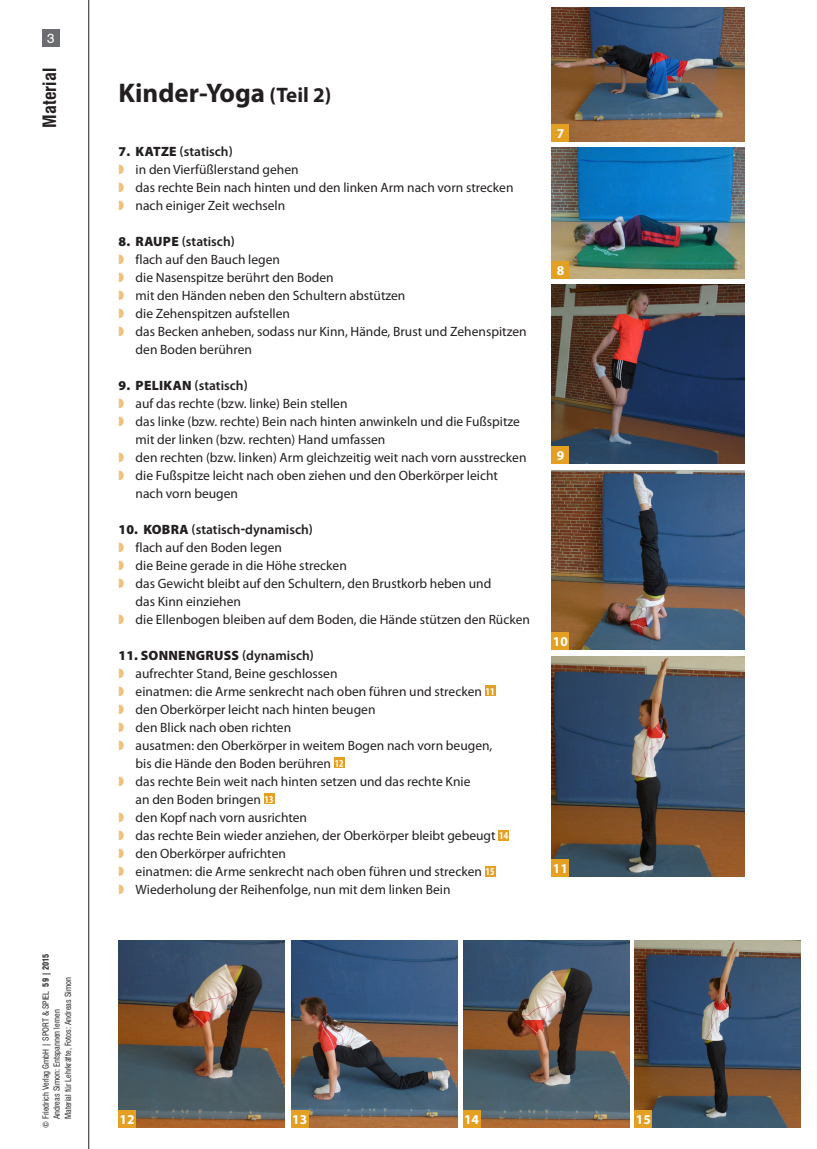
<style>
.page{position:relative;width:817px;height:1149px;background:#fff}
.page>*{position:absolute;margin:0;border:0;box-sizing:border-box;transform-origin:0 0}
.t1{font:700 27px "Myriad Pro";color:#231f20}
.t2{font:700 condensed 18px "Swiss 721 BT";color:#231f20}
.t3{font:13.5px/18px "Myriad Pro";color:#231f20}
.t4{font:600 13.5px "Myriad Pro";color:#231f20}
.t5{font:900 13.5px "Myriad Pro";letter-spacing:.02em;color:#231f20}
.t6{font:700 13.5px "Myriad Pro";color:#fff}
.t7{font:13.5px "Swiss 721 BT";color:#fff}
.t8{font:condensed 8.25px/11.2px "Swiss 721 BT";color:#231f20}
.s1{font-weight:700}
.s2{font-size:21px}
.s3{font-weight:900}
.s4{font-weight:600}
.s5{color:#efc279}
.s6{font-weight:700;font-stretch:condensed;font-size:10.5px;color:#fff}
</style>
<div class="page">
<hr style="left:88px;top:0;width:1px;height:1148px;background:#231f20">
<div style="left:42px;top:30px;width:17px;height:17px;background:#6c6d70"></div>
<div style="left:484px;top:685px;width:11px;height:11px;background:#e3a023"></div>
<div style="left:334px;top:757px;width:10px;height:11px;background:#e3a023"></div>
<div style="left:264px;top:793px;width:10px;height:11px;background:#e3a023"></div>
<div style="left:498px;top:829px;width:11px;height:11px;background:#e3a023"></div>
<div style="left:484px;top:865px;width:11px;height:11px;background:#e3a023"></div>
<img style="left:552px;top:7px;width:192px;height:135px">
<img style="left:552px;top:148px;width:192px;height:131px">
<img style="left:552px;top:285px;width:192px;height:178px">
<img style="left:552px;top:470px;width:192px;height:179px">
<img style="left:552px;top:656px;width:192px;height:220px">
<img style="left:119px;top:940px;width:165px;height:187px">
<img style="left:291px;top:940px;width:166px;height:187px">
<img style="left:463px;top:940px;width:166px;height:187px">
<img style="left:634px;top:940px;width:166px;height:187px">
<div style="left:552px;top:125px;width:17px;height:17px;background:#e3a023"></div>
<div style="left:552px;top:262px;width:17px;height:17px;background:#e3a023"></div>
<div style="left:552px;top:446px;width:17px;height:17px;background:#e3a023"></div>
<div style="left:552px;top:632px;width:17px;height:17px;background:#e3a023"></div>
<div style="left:552px;top:859px;width:17px;height:17px;background:#e3a023"></div>
<div style="left:119px;top:1110px;width:17px;height:17px;background:#e3a023"></div>
<div style="left:291px;top:1110px;width:17px;height:17px;background:#e3a023"></div>
<div style="left:463px;top:1110px;width:17px;height:17px;background:#e3a023"></div>
<div style="left:634px;top:1110px;width:17px;height:17px;background:#e3a023"></div>
<p class="t7" style="left:47px;top:30px;width:9px">3</p>
<h2 class="t2" style="left:39px;top:127px;width:61px;rotate:-90deg">Material</h2>
<p class="t8" style="left:40px;top:1118px;width:167px;text-indent:-9px;rotate:-90deg">© Friedrich Verlag GmbH | SPORT &amp; SPIEL <span class="s1">59 | 2015<br></span>Andreas Simon: Entspannen lernen<br>Material für Lehrkräfte, Fotos: Andreas Simon</p>
<h1 class="t1" style="left:119px;top:77px;width:214px">Kinder-Yoga <span class="s2">(Teil 2)</span></h1>
<p class="t3" style="left:119px;top:142px;width:396px"><span class="s3">7. KATZE</span> <span class="s4">(statisch)<br></span><span class="s5">◗</span> in den Vierfüßlerstand gehen<br><span class="s5">◗</span> das rechte Bein nach hinten und den linken Arm nach vorn strecken <span class="s5">◗</span> nach einiger Zeit wechseln</p>
<p class="t4" style="left:119px;top:234px;width:118px"><span class="s3">8. RAUPE</span> (statisch)</p>
<p class="t3" style="left:119px;top:250px;width:163px"><span class="s5">◗</span> flach auf den Bauch legen</p>
<p class="t3" style="left:119px;top:268px;width:217px"><span class="s5">◗</span> die Nasenspitze berührt den Boden</p>
<p class="t3" style="left:119px;top:286px;width:288px"><span class="s5">◗</span> mit den Händen neben den Schultern abstützen</p>
<p class="t3" style="left:119px;top:304px;width:173px"><span class="s5">◗</span> die Zehenspitzen aufstellen</p>
<p class="t3" style="left:119px;top:322px;width:409px"><span class="s5">◗</span> das Becken anheben, sodass nur Kinn, Hände, Brust und Zehenspitzen</p>
<p class="t3" style="left:136px;top:340px;width:118px">den Boden berühren</p>
<p class="t4" style="left:119px;top:378px;width:131px"><span class="s3">9. PELIKAN</span> (statisch)</p>
<p class="t3" style="left:119px;top:394px;width:230px"><span class="s5">◗</span> auf das rechte (bzw. linke) Bein stellen</p>
<p class="t3" style="left:119px;top:412px;width:403px"><span class="s5">◗</span> das linke (bzw. rechte) Bein nach hinten anwinkeln und die Fußspitze</p>
<p class="t3" style="left:136px;top:430px;width:251px">mit der linken (bzw. rechten) Hand umfassen</p>
<p class="t3" style="left:119px;top:448px;width:409px"><span class="s5">◗</span> den rechten (bzw. linken) Arm gleichzeitig weit nach vorn ausstrecken</p>
<p class="t3" style="left:119px;top:466px;width:381px"><span class="s5">◗</span> die Fußspitze leicht nach oben ziehen und den Oberkörper leicht</p>
<p class="t3" style="left:136px;top:484px;width:104px">nach vorn beugen</p>
<p class="t4" style="left:119px;top:522px;width:196px"><span class="s3">10. KOBRA</span> (statisch<span class="s3">-</span>dynamisch)</p>
<p class="t3" style="left:119px;top:538px;width:165px"><span class="s5">◗</span> flach auf den Boden legen</p>
<p class="t3" style="left:119px;top:556px;width:230px"><span class="s5">◗</span> die Beine gerade in die Höhe strecken</p>
<p class="t3" style="left:119px;top:574px;width:374px"><span class="s5">◗</span> das Gewicht bleibt auf den Schultern, den Brustkorb heben und</p>
<p class="t3" style="left:136px;top:592px;width:107px">das Kinn einziehen</p>
<p class="t3" style="left:119px;top:610px;width:413px"><span class="s5">◗</span> die Ellenbogen bleiben auf dem Boden, die Hände stützen den Rücken</p>
<p class="t5" style="left:119px;top:647px;width:197px">11. SONNENGRUSS <span class="s4">(dynamisch)</span></p>
<p class="t3" style="left:119px;top:664px;width:220px"><span class="s5">◗</span> aufrechter Stand, Beine geschlossen</p>
<p class="t3" style="left:119px;top:682px;width:377px"><span class="s5">◗</span> einatmen: die Arme senkrecht nach oben führen und strecken <span class="s6">11</span></p>
<p class="t3" style="left:119px;top:700px;width:258px"><span class="s5">◗</span> den Oberkörper leicht nach hinten beugen</p>
<p class="t3" style="left:119px;top:718px;width:174px"><span class="s5">◗</span> den Blick nach oben richten</p>
<p class="t3" style="left:119px;top:736px;width:375px"><span class="s5">◗</span> ausatmen: den Oberkörper in weitem Bogen nach vorn beugen,</p>
<p class="t3" style="left:136px;top:754px;width:209px">bis die Hände den Boden berühren <span class="s6">12</span></p>
<p class="t3" style="left:119px;top:772px;width:353px"><span class="s5">◗</span> das rechte Bein weit nach hinten setzen und das rechte Knie</p>
<p class="t3" style="left:136px;top:790px;width:139px">an den Boden bringen <span class="s6">13</span></p>
<p class="t3" style="left:119px;top:808px;width:190px"><span class="s5">◗</span> den Kopf nach vorn ausrichten</p>
<p class="t3" style="left:119px;top:826px;width:391px"><span class="s5">◗</span> das rechte Bein wieder anziehen, der Oberkörper bleibt gebeugt <span class="s6">14</span></p>
<p class="t3" style="left:119px;top:844px;width:169px"><span class="s5">◗</span> den Oberkörper aufrichten</p>
<p class="t3" style="left:119px;top:862px;width:377px"><span class="s5">◗</span> einatmen: die Arme senkrecht nach oben führen und strecken <span class="s6">15</span></p>
<p class="t3" style="left:119px;top:880px;width:333px"><span class="s5">◗</span> Wiederholung der Reihenfolge, nun mit dem linken Bein</p>
<p class="t6" style="left:556px;top:126px;width:9px">7</p>
<p class="t6" style="left:556px;top:263px;width:9px">8</p>
<p class="t6" style="left:556px;top:448px;width:9px">9</p>
<p class="t6" style="left:553px;top:633px;width:16px">10</p>
<p class="t6" style="left:553px;top:860px;width:16px">11</p>
<p class="t6" style="left:120px;top:1111px;width:16px">12</p>
<p class="t6" style="left:292px;top:1111px;width:16px">13</p>
<p class="t6" style="left:464px;top:1111px;width:16px">14</p>
<p class="t6" style="left:635px;top:1111px;width:16px">15</p>
</div>
